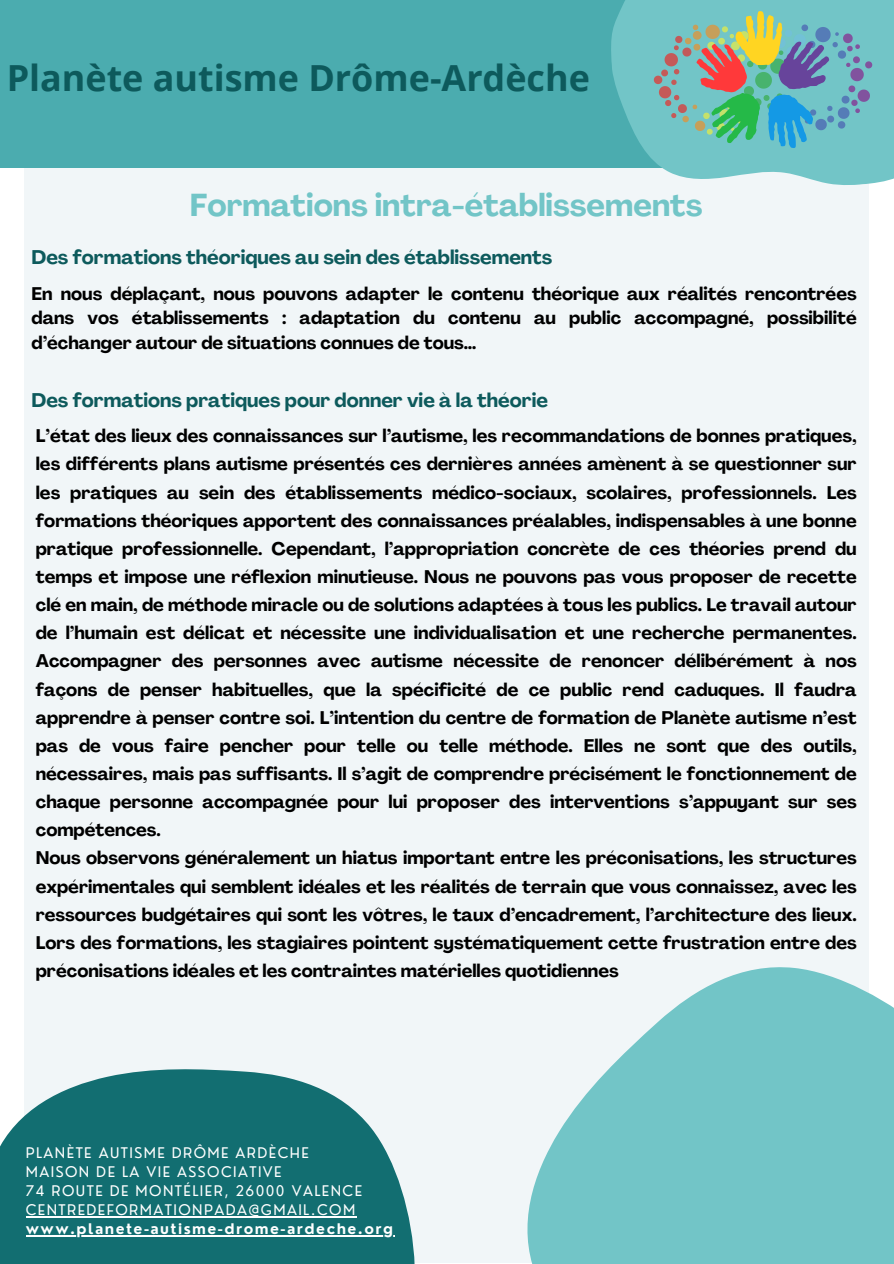
<style>
.page{position:relative;width:894px;height:1264px;background:#fff}
.page>*{position:absolute;margin:0;border:0;box-sizing:border-box;transform-origin:0 0}
.t1{font:700 35.85px "Open Sans";color:#0d5a5c}
.t2{font:700 31.2px "Agrandir";color:#72c5c7}
.t3{font:700 19.5px "Agrandir";color:#0d5a5c}
.t4{font:700 18px/28.2px "Agrandir";color:#000;text-align:justify}
.t5{font:14.25px/19.2px "Nourd";letter-spacing:.1em;color:#fff}
.t6{font:700 14.25px "Nourd";letter-spacing:.1em;color:#fff}
</style>
<div class="page">
<div style="left:24px;top:26px;width:844px;height:1236px;background:#f1f6f8"></div>
<div style="left:0;top:0;width:682px;height:168px;background:#4bacaf"></div>
<svg style="left:611px;top:0;width:282px;height:200px;fill:#72c5c7"></svg>
<svg style="left:0;top:1069px;width:503px;height:194px;fill:#126e71"></svg>
<svg style="left:503px;top:948px;width:390px;height:315px;fill:#72c5c7"></svg>
<svg style="left:653px;top:11px;width:219px;height:137px;background:#79afa9"></svg>
<hr style="left:26px;top:1216px;width:330px;height:1px;background:#fff">
<hr style="left:26px;top:1235px;width:368px;height:1px;background:#fff">
<h1 class="t1" style="left:7px;top:53px;width:584px">Planète autisme Drôme-Ardèche</h1>
<p class="t2" style="left:190px;top:193px;width:514px">Formations intra-établissements</p>
<p class="t3" style="left:31px;top:249px;width:522px">Des formations théoriques au sein des établissements</p>
<p class="t4" style="left:31px;top:283px;width:826px;line-height:24.8px">En nous déplaçant, nous pouvons adapter le contenu théorique aux réalités rencontrées dans vos établissements : adaptation du contenu au public accompagné, possibilité d’échanger autour de situations connues de tous…</p>
<h2 class="t3" style="left:31px;top:392px;width:518px">Des formations pratiques pour donner vie à la théorie</h2>
<h3 class="t4" style="left:36px;top:423px;width:822px;text-align:left">L’état des lieux des connaissances sur l’autisme, les recommandations de bonnes pratiques, les différents plans autisme présentés ces dernières années amènent à se questionner sur les pratiques au sein des établissements médico-sociaux, scolaires, professionnels. Les formations théoriques apportent des connaissances préalables, indispensables à une bonne pratique professionnelle. Cependant, l’appropriation concrète de ces théories prend du temps et impose une réflexion minutieuse. Nous ne pouvons pas vous proposer de recette clé en main, de méthode miracle ou de solutions adaptées à tous les publics. Le travail autour de l’humain est délicat et nécessite une individualisation et une recherche permanentes.<br>Accompagner des personnes avec autisme nécessite de renoncer délibérément à nos façons de penser habituelles, que la spécificité de ce public rend caduques. Il faudra apprendre à penser contre soi. L’intention du centre de formation de Planète autisme n’est pas de vous faire pencher pour telle ou telle méthode. Elles ne sont que des outils, nécessaires, mais pas suffisants. Il s’agit de comprendre précisément le fonctionnement de chaque personne accompagnée pour lui proposer des interventions s’appuyant sur ses compétences.<br>Nous observons généralement un hiatus important entre les préconisations, les structures expérimentales qui semblent idéales et les réalités de terrain que vous connaissez, avec les ressources budgétaires qui sont les vôtres, le taux d’encadrement, l’architecture des lieux.<br>Lors des formations, les stagiaires pointent systématiquement cette frustration entre des préconisations idéales et les contraintes matérielles quotidiennes</h3>
<p class="t5" style="left:26px;top:1142px;width:338px">PLANÈTE AUTISME DRÔME ARDÈCHE MAISON DE LA VIE ASSOCIATIVE<br>74 ROUTE DE MONTÉLIER, 26000 VALENCE CENTREDEFORMATIONPADA@GMAIL.COM</p>
<p class="t6" style="left:26px;top:1219px;width:369px">www.planete-autisme-drome-ardeche.org</p>
</div>
